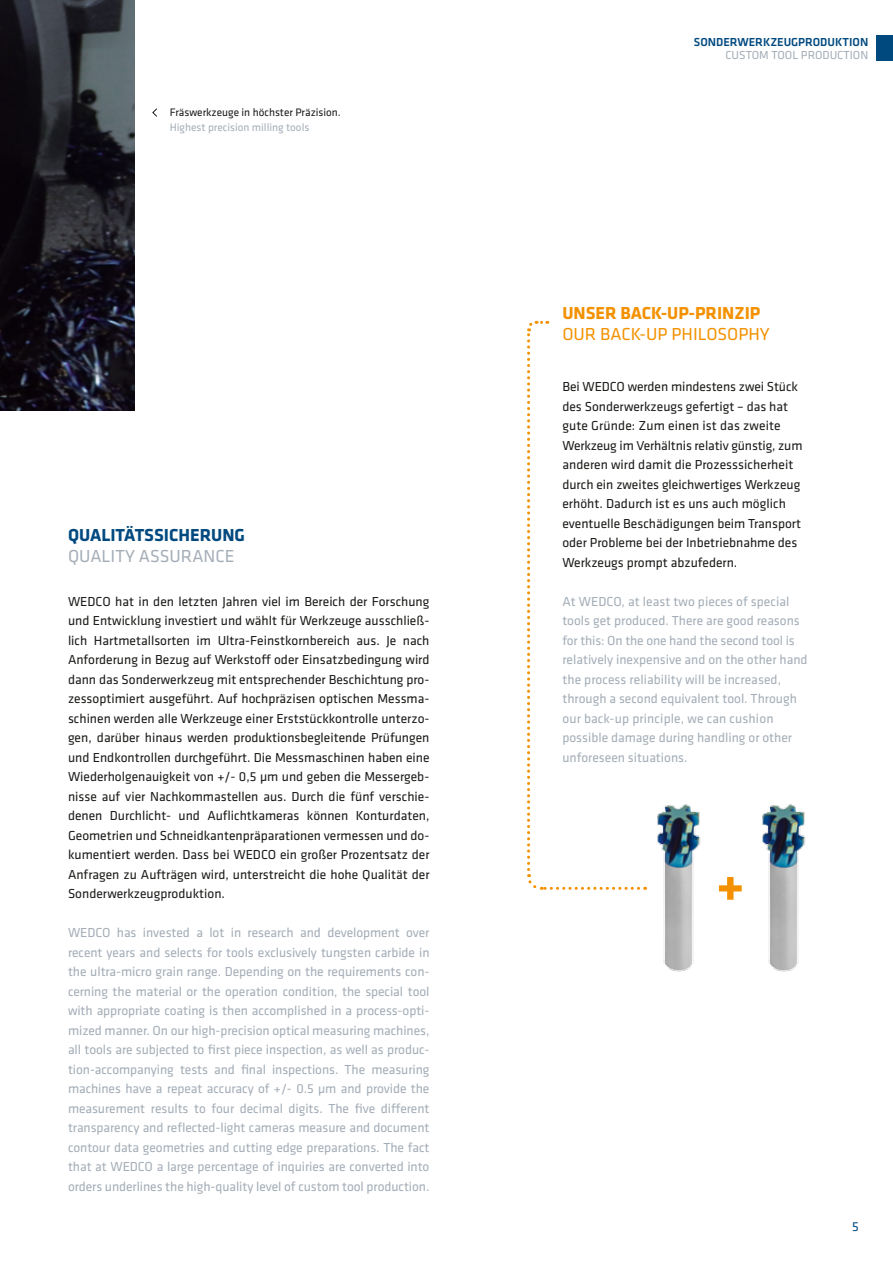
<style>
.page{position:relative;width:893px;height:1263px;background:#fff}
.page>*{position:absolute;margin:0;border:0;box-sizing:border-box;transform-origin:0 0}
.t1{font:700 18px "Klavika Basic";color:#f39100}
.t2{font:18px "Klavika Basic";color:#f39100}
.t3{font:700 18px "Klavika Basic";color:#00497f}
.t4{font:18px "Klavika Basic";color:#a4adb7}
.t5{font:13.5px/19.5px "Klavika Basic";color:#1a1a18;text-align:justify}
.t6{font:13.5px/19.5px "Klavika Basic";color:#a4adb7;text-align:justify}
.t7{font:13.5px "Klavika Basic";color:#00497f}
.t8{font:500 12px "Klavika Basic";color:#00497f}
.t9{font:12px "Klavika Basic";color:#a4adb7}
.t10{font:11.25px "Klavika Basic";color:#1a1a18}
.t11{font:11.25px "Klavika Basic";color:#a4adb7}
</style>
<div class="page">
<div style="left:876px;top:35px;width:17px;height:26px;background:#00497f"></div>
<img style="left:0;top:0;width:135px;height:411px">
<img style="left:657px;top:804px;width:44px;height:168px">
<img style="left:762px;top:804px;width:44px;height:168px">
<svg style="left:719px;top:877px;width:23px;height:23px"></svg>
<svg style="left:527px;top:320px;width:112px;height:570px"></svg>
<svg style="left:152px;top:108px;width:5px;height:9px"></svg>
<p class="t10" style="left:170px;top:105px;width:173px">Fräswerkzeuge in höchster Präzision.</p>
<p class="t11" style="left:170px;top:120px;width:141px">Highest precision milling tools</p>
<h1 class="t3" style="left:68px;top:522px;width:179px">QUALITÄTSSICHERUNG</h1>
<h1 class="t4" style="left:68px;top:544px;width:168px">QUALITY ASSURANCE</h1>
<p class="t5" style="left:68px;top:591px;width:363px">WEDCO hat in den letzten Jahren viel im Bereich der Forschung und Entwicklung investiert und wählt für Werkzeuge ausschließ&shy;lich Hartmetallsorten im Ultra-Feinstkornbereich aus. Je nach Anforderung in Bezug auf Werkstoff oder Einsatzbedingung wird dann das Sonderwerkzeug mit entsprechender Beschichtung pro&shy;zessoptimiert ausgeführt. Auf hochpräzisen optischen Messma&shy;schinen werden alle Werkzeuge einer Erststückkontrolle unterzo&shy;gen, darüber hinaus werden produktionsbegleitende Prüfungen und Endkontrollen durchgeführt. Die Messmaschinen haben eine Wiederholgenauigkeit von +/- 0,5 µm und geben die Messergeb&shy;nisse auf vier Nachkommastellen aus. Durch die fünf verschie&shy;denen Durchlicht- und Auflichtkameras können Konturdaten, Geometrien und Schneidkantenpräparationen vermessen und do&shy;kumentiert werden. Dass bei WEDCO ein großer Prozentsatz der Anfragen zu Aufträgen wird, unterstreicht die hohe Qualität der Sonderwerkzeugproduktion.</p>
<p class="t6" style="left:68px;top:922px;width:363px">WEDCO has invested a lot in research and development over recent years and selects for tools exclusively tungsten carbide in the ultra-micro grain range. Depending on the requirements con&shy;cerning the material or the operation condition, the special tool with appropriate coating is then accomplished in a process-opti&shy;mized manner. On our high-precision optical measuring machines, all tools are subjected to first piece inspection, as well as produc&shy;tion-accompanying tests and final inspections. The measuring machines have a repeat accuracy of +/- 0.5 µm and provide the measurement results to four decimal digits. The five different transparency and reflected-light cameras measure and document contour data geometries and cutting edge preparations. The fact that at WEDCO a large percentage of inquiries are converted into orders underlines the high-quality level of custom tool production.</p>
<p class="t8" style="left:694px;top:34px;width:176px">SONDERWERKZEUGPRODUKTION</p>
<p class="t9" style="left:725px;top:47px;width:144px">CUSTOM TOOL PRODUCTION</p>
<h1 class="t1" style="left:562px;top:300px;width:200px">UNSER BACK-UP-PRINZIP</h1>
<h1 class="t2" style="left:562px;top:323px;width:209px">OUR BACK-UP PHILOSOPHY</h1>
<p class="t5" style="left:562px;top:376px;width:242px;text-align:left">Bei WEDCO werden mindestens zwei Stück des Sonderwerkzeugs gefertigt – das hat gute Gründe: Zum einen ist das zweite Werkzeug im Verhältnis relativ günstig, zum anderen wird damit die Prozesssicherheit durch ein zweites gleichwertiges Werkzeug erhöht. Dadurch ist es uns auch möglich eventuelle Beschädigungen beim Transport oder Probleme bei der Inbetriebnahme des Werkzeugs prompt abzufedern.</p>
<p class="t6" style="left:562px;top:591px;width:247px;text-align:left">At WEDCO, at least two pieces of special tools get produced. There are good reasons for this: On the one hand the second tool is relatively inexpensive and on the other hand the process reliability will be increased, through a second equivalent tool. Through our back-up principle, we can cushion possible damage during handling or other unforeseen situations.</p>
<p class="t7" style="left:852px;top:1217px;width:8px">5</p>
</div>
